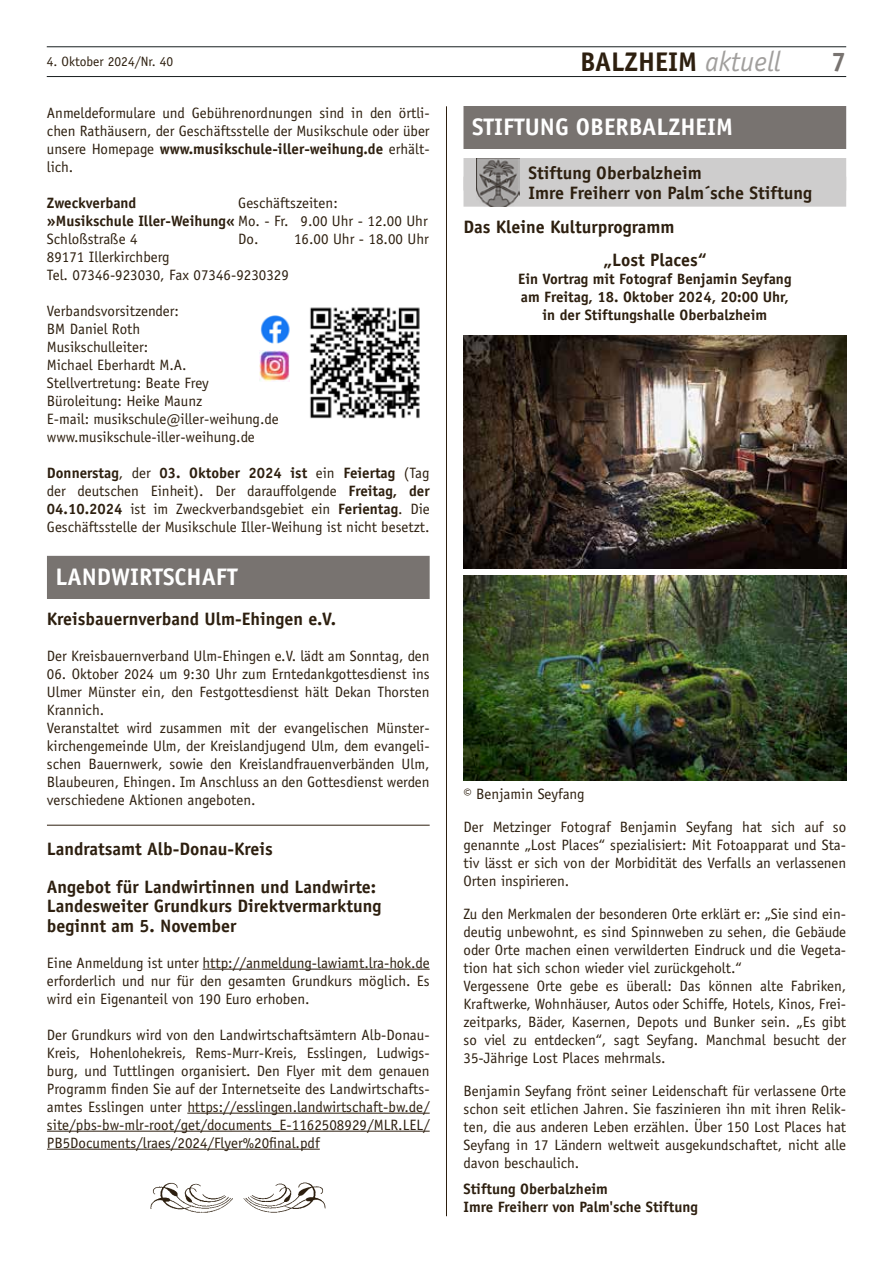
<style>
.page{position:relative;width:893px;height:1263px;background:#fff}
.page>*{position:absolute;margin:0;border:0;box-sizing:border-box;transform-origin:0 0}
.t1{font:700 27px "Officina Sans";color:#2d1f0f}
.t2{font:700 27px "Officina Sans";color:#787370}
.t3{font:700 24px "Officina Sans";color:#fff}
.t4{font:700 18px/19.5px "Officina Sans";color:#2d1f0f}
.t5{font:15px/18px "Officina Sans";color:#2d1f0f;text-align:justify}
.t6{font:700 15px/18px "Officina Sans";color:#2d1f0f;text-align:center}
.t7{font:13.5px "Officina Sans";color:#2d1f0f}
.s1{font-weight:400;font-style:italic;font-size:28.35px;color:#a19f9d}
.s2{font-weight:700}
</style>
<div class="page">
<hr style="left:47px;top:76px;width:799px;height:1px;background:#171d1f">
<hr style="left:47px;top:47px;width:799px;height:1px;background:#171d1f">
<hr style="left:446px;top:106px;width:1px;height:1110px;background:#2d1f0f">
<div style="left:463px;top:106px;width:383px;height:43px;background:#787370"></div>
<div style="left:463px;top:158px;width:383px;height:33px;background:#cecdcd"></div>
<div style="left:463px;top:177px;width:383px;height:30px;background:#cecdcd"></div>
<img style="left:476px;top:158px;width:44px;height:49px">
<img style="left:463px;top:335px;width:383px;height:233px">
<img style="left:463px;top:575px;width:383px;height:206px">
<hr style="left:47px;top:825px;width:383px;height:1px;background:#2d1f0f">
<hr style="left:203px;top:969px;width:227px;height:1px;background:#2d1f0f">
<hr style="left:187px;top:1113px;width:243px;height:1px;background:#2d1f0f">
<hr style="left:47px;top:1131px;width:383px;height:1px;background:#2d1f0f">
<hr style="left:47px;top:1149px;width:273px;height:1px;background:#2d1f0f">
<img style="left:260px;top:315px;width:30px;height:29px">
<img style="left:310px;top:307px;width:110px;height:112px">
<img style="left:260px;top:351px;width:30px;height:30px">
<div style="left:47px;top:556px;width:383px;height:43px;background:#787370"></div>
<img style="left:150px;top:1182px;width:176px;height:31px">
<h1 class="t1" style="left:580px;top:45px;width:202px">BALZHEIM <span class="s1">aktuell</span></h1>
<p class="t7" style="left:47px;top:53px;width:128px">4. Oktober 2024/Nr. 40</p>
<h1 class="t2" style="left:831px;top:45px;width:17px">7</h1>
<p class="t5" style="left:47px;top:104px;width:384px">Anmeldeformulare und Gebührenordnungen sind in den örtli&shy;chen Rathäusern, der Geschäftsstelle der Musikschule oder über unsere Homepage <span class="s2">www.musikschule-iller-weihung.de</span> erhält&shy;lich.</p>
<p class="t6" style="left:47px;top:193px;width:91px">Zweckverband</p>
<p class="t5" style="left:47px;top:194px;width:382px;text-align:left;text-indent:191px">Geschäftszeiten: <span class="s2">»Musikschule Iller-Weihung«</span> Mo. - Fr. 9.00 Uhr - 12.00 Uhr<br>Schloßstraße 4</p>
<p class="t5" style="left:238px;top:230px;width:192px">Do. 16.00 Uhr - 18.00 Uhr</p>
<p class="t5" style="left:47px;top:248px;width:243px">89171 Illerkirchberg<br>Tel. 07346-923030, Fax 07346-9230329</p>
<p class="t5" style="left:47px;top:302px;width:233px;text-align:left">Verbandsvorsitzender:<br>BM Daniel Roth<br>Musikschulleiter:<br>Michael Eberhardt M.A.<br>Stellvertretung: Beate Frey<br>Büroleitung: Heike Maunz<br>E-mail: musikschule@iller-weihung.de www.musikschule-iller-weihung.de</p>
<p class="t5" style="left:47px;top:464px;width:384px"><span class="s2">Donnerstag</span>, der <span class="s2">03. Oktober 2024 ist</span> ein <span class="s2">Feiertag</span> (Tag der deutschen Einheit). Der darauffolgende <span class="s2">Freitag, der 04.10.2024</span> ist im Zweckverbandsgebiet ein <span class="s2">Ferientag</span>. Die Geschäftsstelle der Musikschule Iller-Weihung ist nicht besetzt.</p>
<h2 class="t3" style="left:55px;top:562px;width:184px">LANDWIRTSCHAFT</h2>
<p class="t4" style="left:47px;top:609px;width:291px">Kreisbauernverband Ulm-Ehingen e.V.</p>
<p class="t5" style="left:47px;top:647px;width:384px">Der Kreisbauernverband Ulm-Ehingen e.V. lädt am Sonntag, den</p>
<p class="t5" style="left:47px;top:665px;width:384px;text-align:left">06. Oktober 2024 um 9:30 Uhr zum Erntedankgottesdienst ins Ulmer Münster ein, den Festgottesdienst hält Dekan Thorsten Krannich.<br>Veranstaltet wird zusammen mit der evangelischen Münster&shy;kirchengemeinde Ulm, der Kreislandjugend Ulm, dem evangeli&shy;schen Bauernwerk, sowie den Kreislandfrauenverbänden Ulm, Blaubeuren, Ehingen. Im Anschluss an den Gottesdienst werden verschiedene Aktionen angeboten.</p>
<p class="t4" style="left:47px;top:830px;width:331px;line-height:37.5px">Landratsamt Alb-Donau-Kreis<br>Angebot für Landwirtinnen und Landwirte:</p>
<p class="t4" style="left:47px;top:896px;width:336px">Landesweiter Grundkurs Direktvermarktung beginnt am 5. November</p>
<p class="t5" style="left:47px;top:953px;width:384px">Eine Anmeldung ist unter http://anmeldung-lawiamt.lra-hok.de erforderlich und nur für den gesamten Grundkurs möglich. Es wird ein Eigenanteil von 190 Euro erhoben.</p>
<p class="t5" style="left:47px;top:1025px;width:384px">Der Grundkurs wird von den Landwirtschaftsämtern Alb-Donau-Kreis, Hohenlohekreis, Rems-Murr-Kreis, Esslingen, Ludwigs&shy;burg, und Tuttlingen organisiert. Den Flyer mit dem genauen Programm finden Sie auf der Internetseite des Landwirtschafts&shy;amtes Esslingen unter https://esslingen.landwirtschaft-bw.de/ site/pbs-bw-mlr-root/get/documents_E-1162508929/MLR.LEL/ PB5Documents/lraes/2024/Flyer%20final.pdf</p>
<h2 class="t3" style="left:472px;top:112px;width:262px">STIFTUNG OBERBALZHEIM</h2>
<p class="t4" style="left:528px;top:163px;width:285px">Stiftung Oberbalzheim<br>Imre Freiherr von Palm´sche Stiftung</p>
<p class="t4" style="left:603px;top:211px;width:105px;line-height:32.2px;text-indent:-140px">Das Kleine Kulturprogramm „Lost Places“</p>
<p class="t6" style="left:518px;top:269px;width:275px">Ein Vortrag mit Fotograf Benjamin Seyfang am Freitag, 18. Oktober 2024, 20:00 Uhr, in der Stiftungshalle Oberbalzheim</p>
<p class="t5" style="left:463px;top:785px;width:123px">© Benjamin Seyfang</p>
<p class="t5" style="left:463px;top:818px;width:384px">Der Metzinger Fotograf Benjamin Seyfang hat sich auf so genannte „Lost Places“ spezialisiert: Mit Fotoapparat und Sta&shy;tiv lässt er sich von der Morbidität des Verfalls an verlassenen Orten inspirieren.</p>
<p class="t5" style="left:463px;top:905px;width:384px;text-align:left">Zu den Merkmalen der besonderen Orte erklärt er: „Sie sind ein&shy;deutig unbewohnt, es sind Spinnweben zu sehen, die Gebäude oder Orte machen einen verwilderten Eindruck und die Vegeta&shy;tion hat sich schon wieder viel zurückgeholt.“<br>Vergessene Orte gebe es überall: Das können alte Fabriken, Kraftwerke, Wohnhäuser, Autos oder Schiffe, Hotels, Kinos, Frei&shy;zeitparks, Bäder, Kasernen, Depots und Bunker sein. „Es gibt so viel zu entdecken“, sagt Seyfang. Manchmal besucht der 35-Jährige Lost Places mehrmals.</p>
<p class="t5" style="left:463px;top:1082px;width:384px">Benjamin Seyfang frönt seiner Leidenschaft für verlassene Orte schon seit etlichen Jahren. Sie faszinieren ihn mit ihren Relik&shy;ten, die aus anderen Leben erzählen. Über 150 Lost Places hat Seyfang in 17 Ländern weltweit ausgekundschaftet, nicht alle davon beschaulich.</p>
<p class="t6" style="left:463px;top:1180px;width:236px;text-align:left">Stiftung Oberbalzheim<br>Imre Freiherr von Palm'sche Stiftung</p>
</div>
